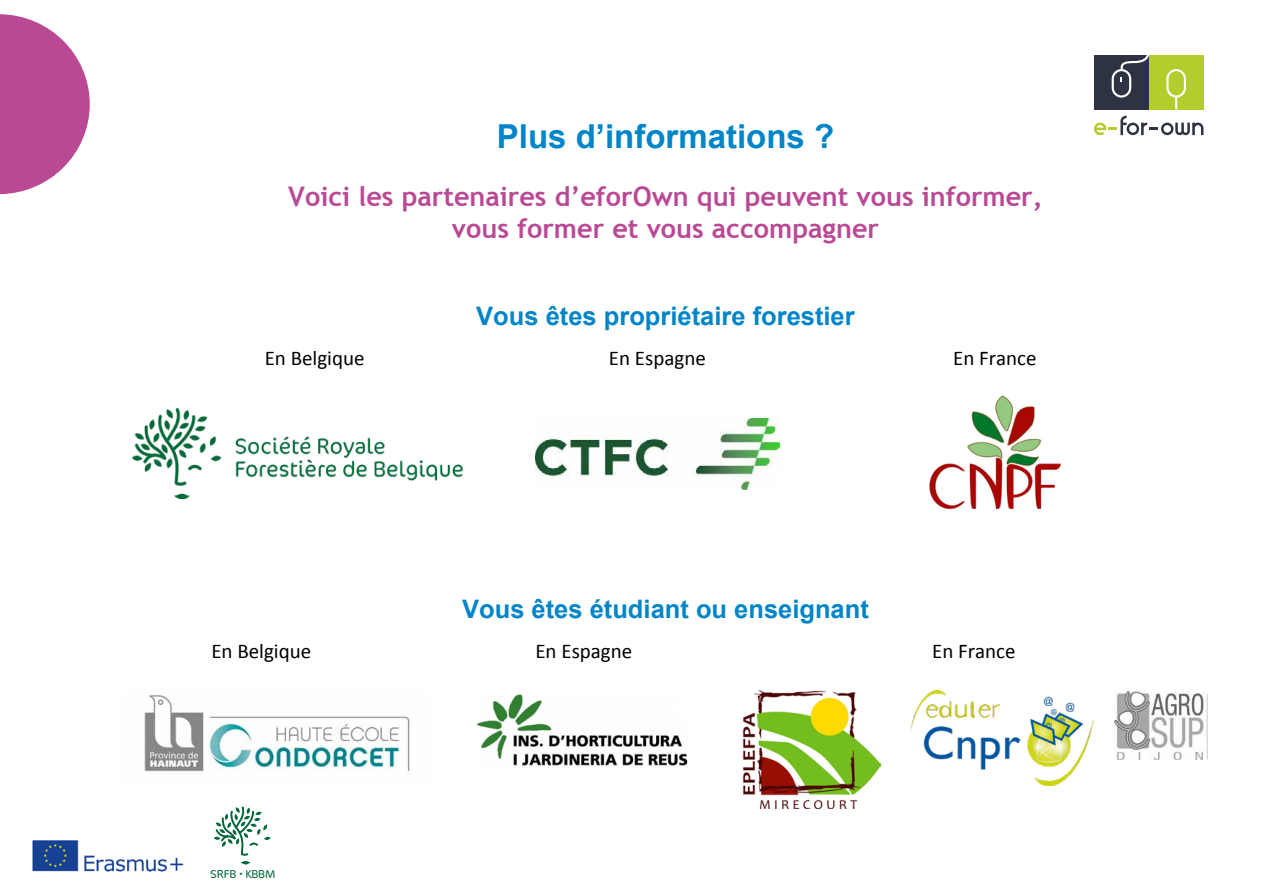
<style>
.page{position:relative;width:1263px;height:893px;background:#fff}
.page>*{position:absolute;margin:0;border:0;box-sizing:border-box;transform-origin:0 0}
.t1{font:700 33px "Arial";color:#0085c8}
.t2{font:700 27px/32.4px "Trebuchet MS";color:#ba4995;text-align:center}
.t3{font:700 25.5px "Arial";color:#0085c8}
.t4{font:21px "Calibri";color:#000}
.t5{font:300 11.55px "Cocon";letter-spacing:-.015em;color:#006838}
</style>
<div class="page">
<svg style="left:0;top:14px;width:90px;height:180px"></svg>
<img style="left:32px;top:840px;width:152px;height:32px">
<svg style="left:214px;top:806px;width:57px;height:49px"></svg>
<svg style="left:241px;top:861px;width:9px;height:4px"></svg>
<img style="left:535px;top:419px;width:244px;height:70px">
<img style="left:929px;top:395px;width:132px;height:115px">
<img style="left:144px;top:695px;width:266px;height:77px">
<img style="left:476px;top:694px;width:212px;height:72px">
<img style="left:742px;top:690px;width:138px;height:118px">
<img style="left:911px;top:691px;width:183px;height:94px">
<img style="left:1114px;top:691px;width:93px;height:68px">
<svg style="left:1094px;top:116px;width:109px;height:19px"></svg>
<div style="left:1149px;top:55px;width:54px;height:54px;background:#b4cd2c"></div>
<svg style="left:1166px;top:69px;width:20px;height:40px"></svg>
<div style="left:1094px;top:55px;width:55px;height:54px;background:#2d3342"></div>
<svg style="left:1112px;top:55px;width:37px;height:43px"></svg>
<img style="left:133px;top:408px;width:330px;height:91px">
<p class="t1" style="left:497px;top:114px;width:339px">Plus d’informations ?</p>
<p class="t2" style="left:288px;top:180px;width:756px">Voici les partenaires d’eforOwn qui peuvent vous informer, vous former et vous accompagner</p>
<p class="t3" style="left:476px;top:299px;width:380px">Vous êtes propriétaire forestier</p>
<p class="t4" style="left:265px;top:345px;width:101px">En Belgique</p>
<p class="t4" style="left:609px;top:345px;width:98px">En Espagne</p>
<p class="t4" style="left:953px;top:345px;width:85px">En France</p>
<p class="t3" style="left:462px;top:592px;width:408px">Vous êtes étudiant ou enseignant</p>
<p class="t4" style="left:211px;top:638px;width:101px">En Belgique</p>
<p class="t4" style="left:535px;top:638px;width:98px">En Espagne</p>
<p class="t4" style="left:932px;top:638px;width:85px">En France</p>
<p class="t5" style="left:210px;top:867px;width:67px">SRFB • KBBM</p>
</div>
